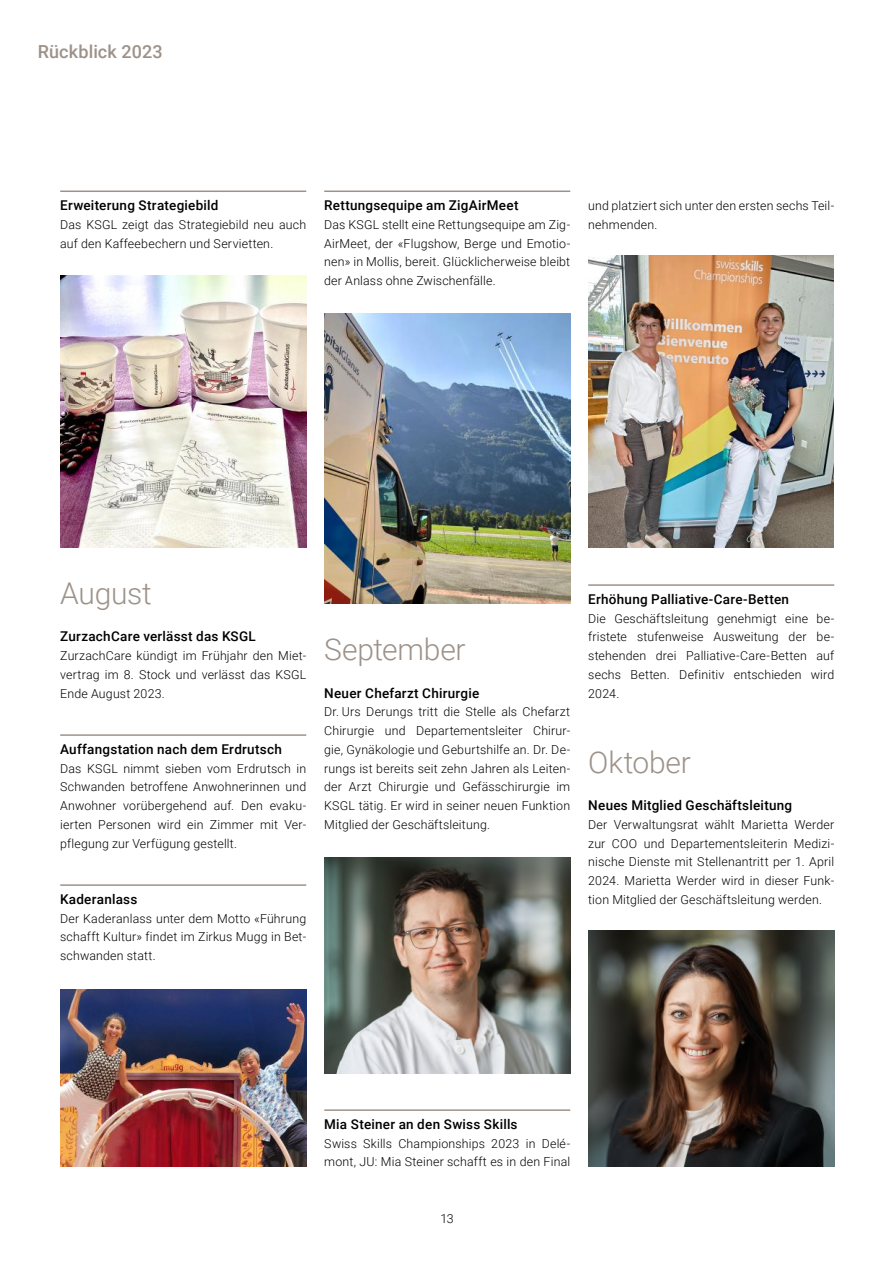
<style>
.page{position:relative;width:893px;height:1263px;background:#fff}
.page>*{position:absolute;margin:0;border:0;box-sizing:border-box;transform-origin:0 0}
.t1{font:300 30px "Roboto";letter-spacing:-.005em;color:#9d9289}
.t2{font:500 18px "Roboto";letter-spacing:.01em;color:#9d9289}
.t3{font:500 13.5px "Roboto";letter-spacing:.02em;color:#000}
.t4{font:300 12.3px/18.8px "Roboto";letter-spacing:.015em;color:#000;text-align:justify}
</style>
<div class="page">
<hr style="left:60px;top:191px;width:246px;height:1px;background:#9d9289">
<hr style="left:60px;top:734px;width:246px;height:2px;background:#9d9289">
<hr style="left:60px;top:884px;width:246px;height:2px;background:#9d9289">
<img style="left:60px;top:989px;width:246px;height:177px">
<hr style="left:324px;top:191px;width:246px;height:1px;background:#9d9289">
<hr style="left:324px;top:1109px;width:246px;height:2px;background:#9d9289">
<img style="left:324px;top:857px;width:246px;height:216px">
<hr style="left:588px;top:584px;width:246px;height:2px;background:#9d9289">
<img style="left:588px;top:930px;width:246px;height:236px">
<img style="left:60px;top:276px;width:246px;height:272px">
<img style="left:324px;top:314px;width:246px;height:290px">
<img style="left:588px;top:255px;width:245px;height:293px">
<h2 class="t2" style="left:38px;top:39px;width:127px">Rückblick 2023</h2>
<p class="t3" style="left:60px;top:196px;width:160px">Erweiterung Strategiebild</p>
<p class="t4" style="left:60px;top:215px;width:247px">Das KSGL zeigt das Strategiebild neu auch auf den Kaffeebechern und Servietten.</p>
<p class="t3" style="left:324px;top:196px;width:196px">Rettungsequipe am ZigAirMeet</p>
<p class="t4" style="left:324px;top:215px;width:248px">Das KSGL stellt eine Rettungsequipe am Zig-AirMeet, der «Flugshow, Berge und Emotio&shy;nen» in Mollis, bereit. Glücklicherweise bleibt der Anlass ohne Zwischenfälle.</p>
<p class="t4" style="left:588px;top:196px;width:248px">und platziert sich unter den ersten sechs Teil&shy;nehmenden.</p>
<h1 class="t1" style="left:60px;top:572px;width:93px">August</h1>
<p class="t3" style="left:60px;top:627px;width:197px">ZurzachCare verlässt das KSGL</p>
<p class="t4" style="left:60px;top:646px;width:248px">ZurzachCare kündigt im Frühjahr den Miet&shy;vertrag im 8. Stock und verlässt das KSGL Ende August 2023.</p>
<p class="t3" style="left:60px;top:739px;width:223px">Auffangstation nach dem Erdrutsch</p>
<p class="t4" style="left:60px;top:758px;width:248px">Das KSGL nimmt sieben vom Erdrutsch in Schwanden betroffene Anwohnerinnen und Anwohner vorübergehend auf. Den evaku&shy;ierten Personen wird ein Zimmer mit Ver&shy;pflegung zur Verfügung gestellt.</p>
<p class="t3" style="left:60px;top:889px;width:79px">Kaderanlass</p>
<p class="t4" style="left:60px;top:908px;width:248px">Der Kaderanlass unter dem Motto «Führung schafft Kultur» findet im Zirkus Mugg in Bet&shy;schwanden statt.</p>
<h1 class="t1" style="left:324px;top:628px;width:143px">September</h1>
<p class="t3" style="left:324px;top:683px;width:157px">Neuer Chefarzt Chirurgie</p>
<p class="t4" style="left:324px;top:702px;width:248px">Dr. Urs Derungs tritt die Stelle als Chefarzt Chirurgie und Departementsleiter Chirur&shy;gie, Gynäkologie und Geburtshilfe an. Dr. De&shy;rungs ist bereits seit zehn Jahren als Leiten&shy;der Arzt Chirurgie und Gefässchirurgie im KSGL tätig. Er wird in seiner neuen Funktion Mitglied der Geschäftsleitung.</p>
<p class="t3" style="left:588px;top:589px;width:202px">Erhöhung Palliative-Care-Betten</p>
<p class="t4" style="left:588px;top:608px;width:248px">Die Geschäftsleitung genehmigt eine be&shy;fristete stufenweise Ausweitung der be&shy;stehenden drei Palliative-Care-Betten auf sechs Betten. Definitiv entschieden wird 2024.</p>
<h1 class="t1" style="left:588px;top:741px;width:104px">Oktober</h1>
<p class="t3" style="left:588px;top:796px;width:205px">Neues Mitglied Geschäftsleitung</p>
<p class="t4" style="left:588px;top:815px;width:248px">Der Verwaltungsrat wählt Marietta Werder zur COO und Departementsleiterin Medizi&shy;nische Dienste mit Stellenantritt per 1. April 2024. Marietta Werder wird in dieser Funk&shy;tion Mitglied der Geschäftsleitung werden.</p>
<p class="t3" style="left:324px;top:1114px;width:195px">Mia Steiner an den Swiss Skills</p>
<p class="t4" style="left:324px;top:1133px;width:248px">Swiss Skills Championships 2023 in Delé&shy;mont, JU: Mia Steiner schafft es in den Final</p>
<p class="t4" style="left:441px;top:1208px;width:15px">13</p>
</div>
